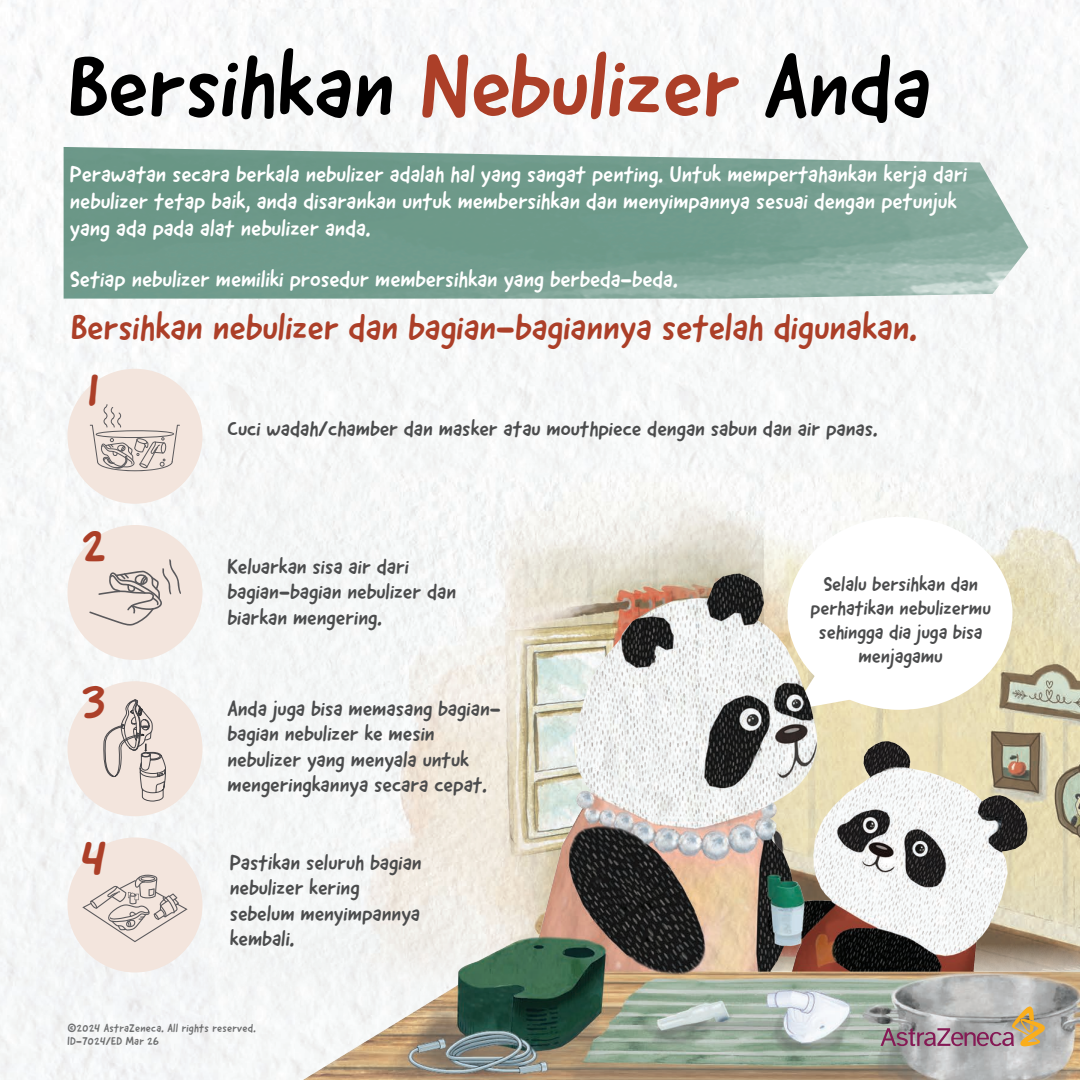
<style>
.page{position:relative;width:1080px;height:1080px;background:#fff}
.page>*{position:absolute;margin:0;border:0;box-sizing:border-box;transform-origin:0 0}
.t1{font:90px "Good Dog New";color:#000}
.t2{font:50px "Good Dog New";color:#ac3f28}
.t3{font:36.25px "Good Dog New";color:#ac3f28}
.t4{font:22.5px/27px "Good Dog New";color:#fff}
.t5{font:21.25px/25.5px "Good Dog New";color:#4b4c4d}
.t6{font:20px/24px "Good Dog New";color:#4b4c4d;text-align:center}
.t7{font:11.25px/12.5px "Good Dog New";letter-spacing:.02em;color:#4b4c4d}
.s1{color:#ac3f28}
</style>
<div class="page">
<img style="left:5px;top:464px;width:1075px;height:559px">
<div style="left:787px;top:517px;width:225px;height:193px;background:#fff;border-radius:50%"></div>
<img style="left:64px;top:147px;width:964px;height:152px">
<img style="left:292px;top:542px;width:788px;height:538px">
<div style="left:68px;top:681px;width:134px;height:135px;background:#f3e5dd;border-radius:50%"></div>
<div style="left:68px;top:369px;width:134px;height:135px;background:#f3e5dd;border-radius:50%"></div>
<svg style="left:90px;top:404px;width:90px;height:67px"></svg>
<div style="left:68px;top:525px;width:134px;height:135px;background:#f3e5dd;border-radius:50%"></div>
<svg style="left:89px;top:560px;width:92px;height:66px"></svg>
<div style="left:68px;top:838px;width:134px;height:134px;background:#f3e5dd;border-radius:50%"></div>
<svg style="left:82px;top:875px;width:106px;height:67px"></svg>
<svg style="left:103px;top:699px;width:63px;height:102px"></svg>
<svg style="left:881px;top:1006px;width:167px;height:41px;background:#ac9b97"></svg>
<p class="t1" style="left:68px;top:28px;width:866px">Bersihkan <span class="s1">Nebulizer</span> Anda</p>
<p class="t4" style="left:70px;top:161px;width:899px">Perawatan secara berkala nebulizer adalah hal yang sangat penting. Untuk mempertahankan kerja dari nebulizer tetap baik, anda disarankan untuk membersihkan dan menyimpannya sesuai dengan petunjuk yang ada pada alat nebulizer anda.</p>
<p class="t4" style="left:70px;top:266px;width:610px">Setiap nebulizer memiliki prosedur membersihkan yang berbeda-beda.</p>
<p class="t3" style="left:71px;top:304px;width:848px">Bersihkan nebulizer dan bagian-bagiannya setelah digunakan.</p>
<p class="t2" style="left:87px;top:357px;width:16px">1</p>
<p class="t2" style="left:82px;top:513px;width:25px">2</p>
<p class="t2" style="left:82px;top:669px;width:26px">3</p>
<p class="t2" style="left:82px;top:825px;width:26px">4</p>
<p class="t5" style="left:227px;top:416px;width:652px">Cuci wadah/chamber dan masker atau mouthpiece dengan sabun dan air panas.</p>
<p class="t5" style="left:227px;top:554px;width:230px">Keluarkan sisa air dari bagian-bagian nebulizer dan biarkan mengering.</p>
<p class="t5" style="left:227px;top:696px;width:275px">Anda juga bisa memasang bagian&shy;bagian nebulizer ke mesin nebulizer yang menyala untuk mengeringkannya secara cepat.</p>
<p class="t5" style="left:230px;top:850px;width:194px">Pastikan seluruh bagian nebulizer kering sebelum menyimpannya kembali.</p>
<p class="t6" style="left:811px;top:572px;width:182px">Selalu bersihkan dan perhatikan nebulizermu sehingga dia juga bisa menjagamu</p>
<p class="t7" style="left:68px;top:1022px;width:190px">©2024 AstraZeneca. All rights reserved.<br>ID-7024/ED Mar 26</p>
</div>
